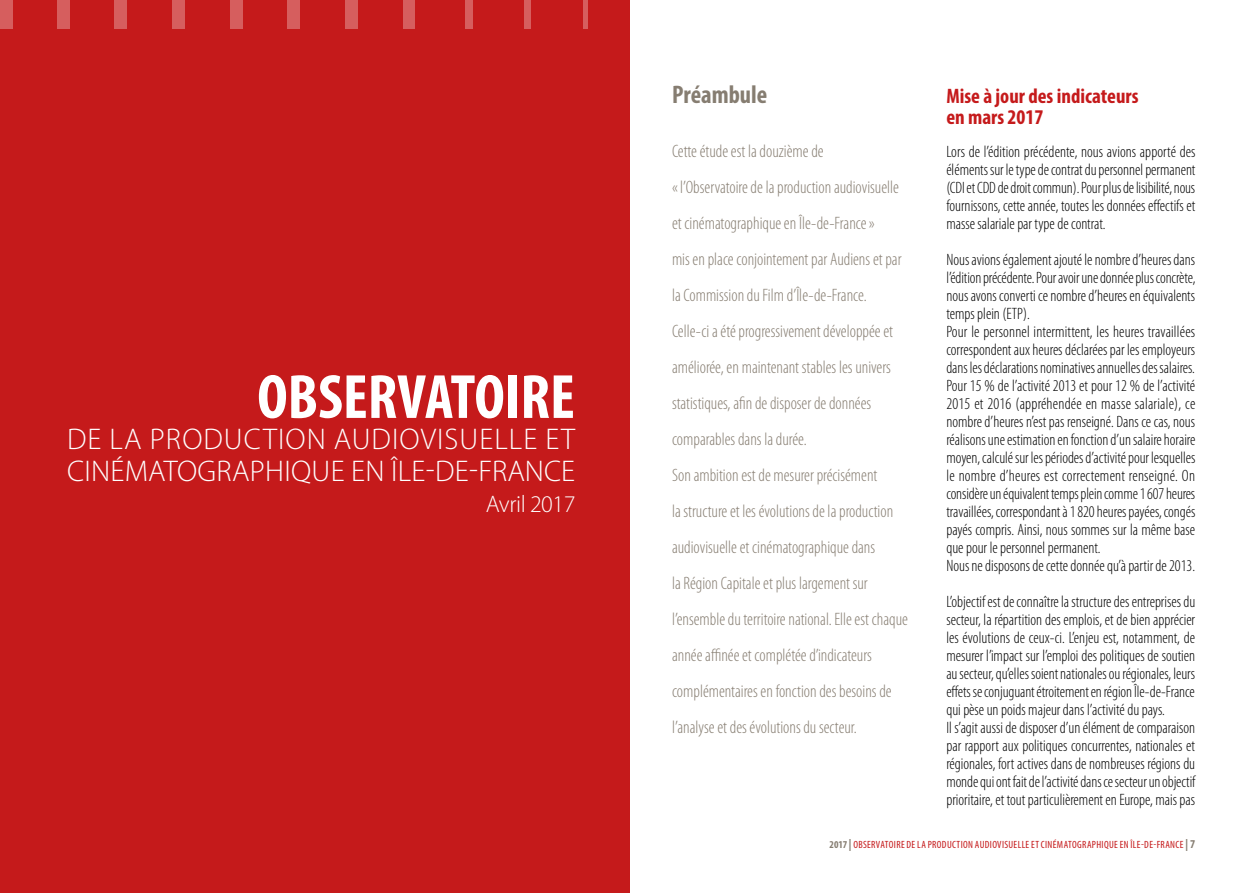
<style>
.page{position:relative;width:1259px;height:893px;background:#fff}
.page>*{position:absolute;margin:0;border:0;box-sizing:border-box;transform-origin:0 0}
.t1{font:700 condensed 63px "Myriad Pro";color:#fff}
.t2{font:300 30px/31.5px "Myriad Pro";letter-spacing:.01em;color:#fff}
.t3{font:700 condensed 25.5px "Myriad Pro";color:#867d71}
.t4{font:300 24px "Myriad Pro";letter-spacing:-.02em;color:#fff}
.t5{font:700 condensed 21px/21px "Myriad Pro";color:#c51a1b}
.t6{font:300 condensed 18px/36px "Myriad Pro";color:#867d71}
.t7{font:300 condensed 16.5px/18px "Myriad Pro";color:#000}
.t8{font:condensed 10.5px "Myriad Pro";letter-spacing:.035em;color:#c51a1b}
.s1{font-weight:700;color:#867d71}
.s2{font-weight:700;font-size:12px;color:#867d71}
</style>
<div class="page">
<div style="left:0;top:0;width:629px;height:893px;background:#c51a1b"></div>
<div style="left:0;top:0;width:13px;height:29px;background:#d65e5e"></div>
<div style="left:57px;top:0;width:13px;height:29px;background:#d65e5e"></div>
<div style="left:115px;top:0;width:12px;height:29px;background:#d65e5e"></div>
<div style="left:172px;top:0;width:13px;height:29px;background:#d65e5e"></div>
<div style="left:230px;top:0;width:12px;height:29px;background:#d65e5e"></div>
<div style="left:287px;top:0;width:13px;height:29px;background:#d65e5e"></div>
<div style="left:345px;top:0;width:13px;height:29px;background:#d65e5e"></div>
<div style="left:403px;top:0;width:12px;height:29px;background:#d65e5e"></div>
<div style="left:465px;top:0;width:8px;height:29px;background:#d65e5e"></div>
<div style="left:524px;top:0;width:6px;height:29px;background:#d65e5e"></div>
<div style="left:583px;top:0;width:5px;height:29px;background:#d65e5e"></div>
<h1 class="t1" style="left:257px;top:358px;width:319px">OBSERVATOIRE</h1>
<h2 class="t2" style="left:67px;top:424px;width:509px">DE LA PRODUCTION AUDIOVISUELLE ET<br>CINÉMATOGRAPHIQUE EN ÎLE-DE-FRANCE</h2>
<h3 class="t4" style="left:486px;top:491px;width:91px">Avril 2017</h3>
<h3 class="t3" style="left:672px;top:79px;width:97px">Préambule</h3>
<p class="t6" style="left:672px;top:134px;width:237px">Cette étude est la douzième de<br>«l’Observatoire de la production audiovisuelle et cinématographique en Île-de-France»<br>mis en place conjointement par Audiens et par la Commission du Film d’Île-de-France.<br>Celle-ci a été progressivement développée et améliorée, en maintenant stables les univers statistiques, afin de disposer de données comparables dans la durée.<br>Son ambition est de mesurer précisément<br>la structure et les évolutions de la production audiovisuelle et cinématographique dans<br>la Région Capitale et plus largement sur l’ensemble du territoire national. Elle est chaque année affinée et complétée d’indicateurs complémentaires en fonction des besoins de l’analyse et des évolutions du secteur.</p>
<p class="t5" style="left:946px;top:85px;width:194px">Mise à jour des indicateurs en mars 2017</p>
<p class="t7" style="left:946px;top:143px;width:251px;text-align:justify">Lors de l’édition précédente, nous avions apporté des éléments sur le type de contrat du personnel permanent (CDI et CDD de droit commun). Pour plus de lisibilité, nous fournissons, cette année, toutes les données effectifs et masse salariale par type de contrat.</p>
<p class="t7" style="left:946px;top:251px;width:251px">Nous avions également ajouté le nombre d’heures dans l’édition précédente. Pour avoir une donnée plus concrète, nous avons converti ce nombre d’heures en équivalents temps plein (ETP).<br>Pour le personnel intermittent, les heures travaillées correspondent aux heures déclarées par les employeurs dans les déclarations nominatives annuelles des salaires.<br>Pour 15 % de l’activité 2013 et pour 12 % de l’activité 2015 et 2016 (appréhendée en masse salariale), ce nombre d’heures n’est pas renseigné. Dans ce cas, nous réalisons une estimation en fonction d’un salaire horaire moyen, calculé sur les périodes d’activité pour lesquelles le nombre d’heures est correctement renseigné. On considère un équivalent temps plein comme 1 607 heures travaillées, correspondant à 1 820 heures payées, congés payés compris. Ainsi, nous sommes sur la même base que pour le personnel permanent.<br>Nous ne disposons de cette donnée qu’à partir de 2013.</p>
<p class="t7" style="left:946px;top:593px;width:250px">L’objectif est de connaître la structure des entreprises du secteur, la répartition des emplois, et de bien apprécier les évolutions de ceux-ci. L’enjeu est, notamment, de mesurer l’impact sur l’emploi des politiques de soutien au secteur, qu’elles soient nationales ou régionales, leurs effets se conjuguant étroitement en région Île-de-France qui pèse un poids majeur dans l’activité du pays.<br>Il s’agit aussi de disposer d’un élément de comparaison par rapport aux politiques concurrentes, nationales et régionales, fort actives dans de nombreuses régions du monde qui ont fait de l’activité dans ce secteur un objectif prioritaire, et tout particulièrement en Europe, mais pas</p>
<p class="t8" style="left:829px;top:838px;width:367px"><span class="s1">2017</span> <span class="s2">|</span> OBSERVATOIRE DE LA PRODUCTION AUDIOVISUELLE ET CINÉMATOGRAPHIQUE EN ÎLE-DE-FRANCE <span class="s2">| 7</span></p>
</div>
